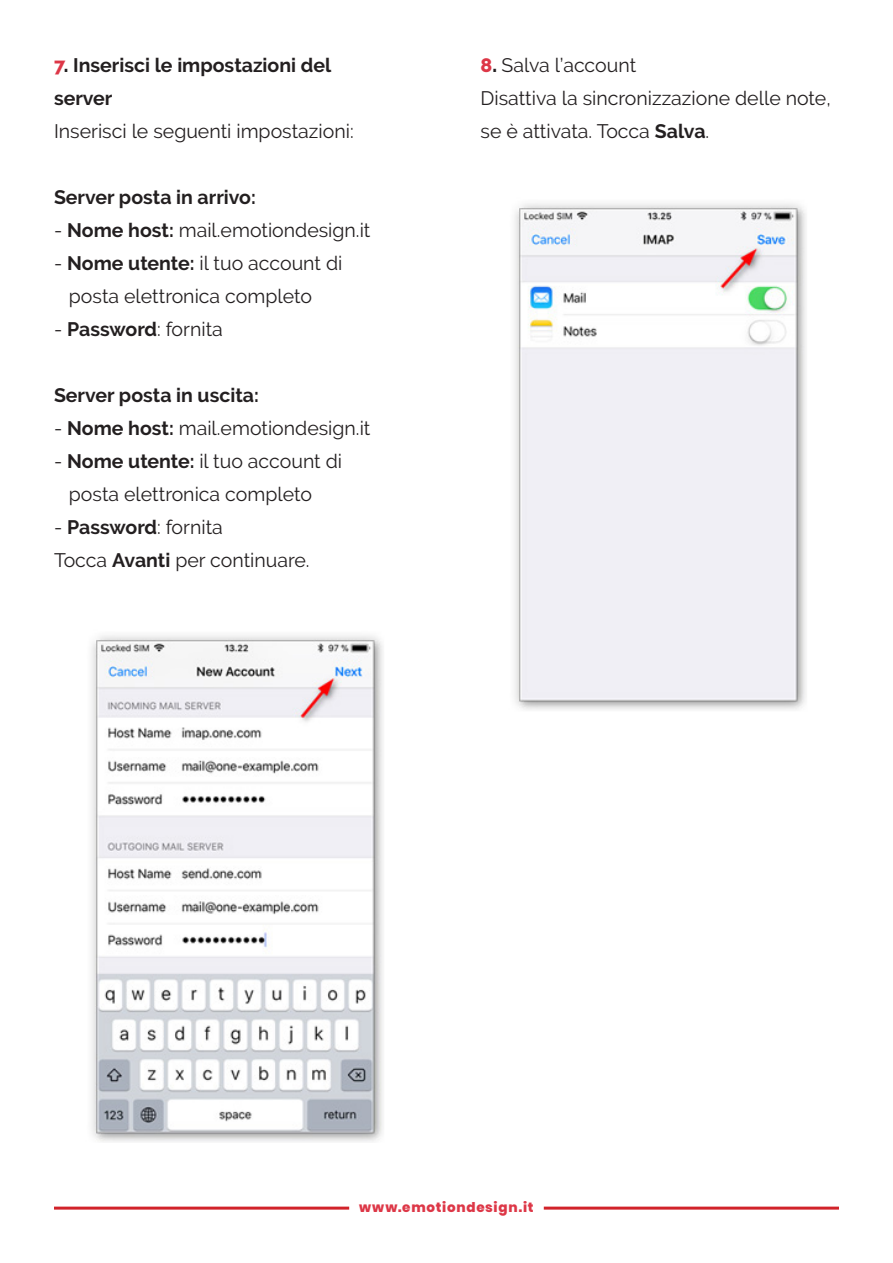
<style>
.page{position:relative;width:893px;height:1263px;background:#fff}
.page>*{position:absolute;margin:0;border:0;box-sizing:border-box;transform-origin:0 0}
.t1{font:19.5px/33px "Raleway";color:#231f20}
.t2{font:700 19.5px/33px "Raleway";color:#231f20}
.t3{font:800 13.5px "Poppins";letter-spacing:.055em;color:#dd3747}
.s1{font-weight:800;color:#dd3747}
.s2{font-weight:800}
.s3{font-weight:700}
</style>
<div class="page">
<hr style="left:54px;top:1206px;width:295px;height:3px;background:#d1232a">
<hr style="left:544px;top:1206px;width:295px;height:3px;background:#d1232a">
<img style="left:91px;top:635px;width:292px;height:507px">
<img style="left:514px;top:203px;width:292px;height:507px">
<p class="t2" style="left:54px;top:49px;width:279px"><span class="s1">7</span><span class="s2">.</span> Inserisci le impostazioni del server</p>
<p class="t1" style="left:54px;top:115px;width:301px">Inserisci le seguenti impostazioni:</p>
<p class="t2" style="left:54px;top:181px;width:203px">Server posta in arrivo:</p>
<p class="t1" style="left:54px;top:214px;width:318px">- <span class="s3">Nome host:</span> mail.emotiondesign.it</p>
<p class="t1" style="left:54px;top:247px;width:290px">- <span class="s3">Nome utente:</span> il tuo account di</p>
<p class="t1" style="left:69px;top:280px;width:245px">posta elettronica completo</p>
<p class="t1" style="left:54px;top:313px;width:170px">- <span class="s3">Password</span>: fornita</p>
<p class="t2" style="left:54px;top:379px;width:206px">Server posta in uscita:</p>
<p class="t1" style="left:54px;top:412px;width:318px">- <span class="s3">Nome host:</span> mail.emotiondesign.it</p>
<p class="t1" style="left:54px;top:445px;width:290px">- <span class="s3">Nome utente:</span> il tuo account di</p>
<p class="t1" style="left:69px;top:478px;width:245px">posta elettronica completo</p>
<p class="t1" style="left:54px;top:511px;width:170px">- <span class="s3">Password</span>: fornita</p>
<p class="t1" style="left:54px;top:544px;width:257px">Tocca <span class="s3">Avanti</span> per continuare.</p>
<p class="t1" style="left:480px;top:49px;width:157px"><span class="s1">8</span><span class="s2">.</span> Salva l’account</p>
<p class="t1" style="left:480px;top:82px;width:352px">Disattiva la sincronizzazione delle note, se è attivata. Tocca <span class="s3">Salva</span>.</p>
<p class="t3" style="left:359px;top:1199px;width:176px">www.emotiondesign.it</p>
</div>
